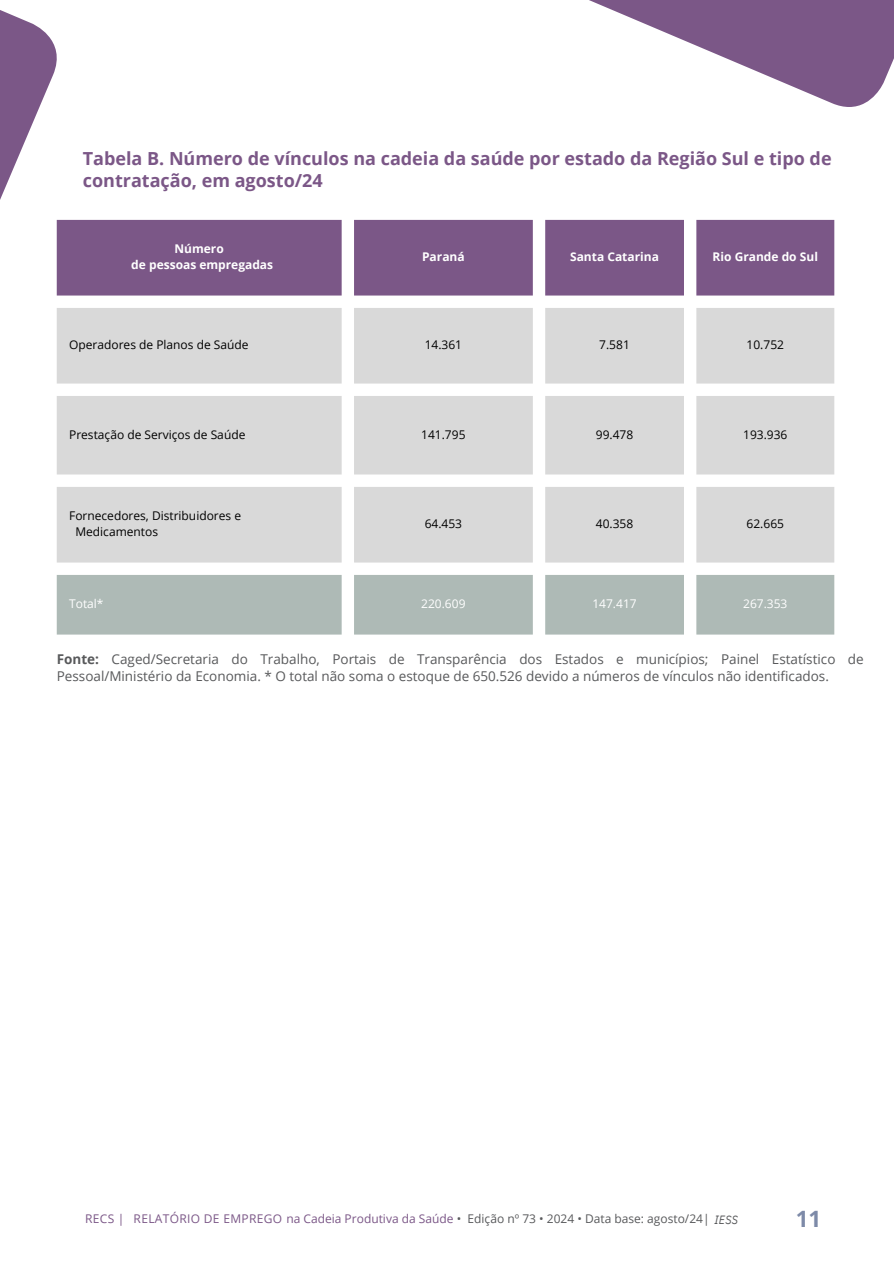
<style>
.page{position:relative;width:894px;height:1264px;background:#fff}
.page>*{position:absolute;margin:0;border:0;box-sizing:border-box;transform-origin:0 0}
.t1{font:700 22.5px "Open Sans";color:#7d8aa8}
.t2{font:700 18px/22.5px "Open Sans";color:#7b5787}
.t3{font:13.5px/16.8px "Open Sans";color:#58595b}
.t4{font:12px "Open Sans";color:#000}
.t5{font:12px "Open Sans";color:#7b5787}
.t6{font:700 12px "Open Sans";color:#fff}
.t7{font:12px "Open Sans";color:#fff}
.t8{font:italic 12px "IBM Plex Sans Cond";color:#58595b}
.s1{font-weight:700}
.s2{color:#58595b}
</style>
<div class="page">
<div style="left:57px;top:220px;width:777px;height:75px;background:#7b5787"></div>
<svg style="left:57px;top:308px;width:777px;height:254px;background:#dedede"></svg>
<div style="left:57px;top:575px;width:777px;height:59px;background:#aebab6"></div>
<svg style="left:0;top:10px;width:57px;height:190px"></svg>
<svg style="left:589px;top:0;width:304px;height:107px"></svg>
<p class="t2" style="left:83px;top:147px;width:750px">Tabela B. Número de vínculos na cadeia da saúde por estado da Região Sul e tipo de contratação, em agosto/24</p>
<h1 class="t6" style="left:174px;top:240px;width:51px">Número</h1>
<p class="t6" style="left:131px;top:256px;width:143px">de pessoas empregadas</p>
<p class="t6" style="left:422px;top:248px;width:44px">Paraná</p>
<p class="t6" style="left:570px;top:248px;width:90px">Santa Catarina</p>
<p class="t6" style="left:712px;top:248px;width:107px">Rio Grande do Sul</p>
<p class="t4" style="left:69px;top:336px;width:181px">Operadores de Planos de Saúde</p>
<p class="t4" style="left:424px;top:336px;width:39px">14.361</p>
<p class="t4" style="left:599px;top:336px;width:32px">7.581</p>
<p class="t4" style="left:746px;top:336px;width:39px">10.752</p>
<p class="t4" style="left:69px;top:426px;width:178px">Prestação de Serviços de Saúde</p>
<p class="t4" style="left:421px;top:426px;width:46px">141.795</p>
<p class="t4" style="left:595px;top:426px;width:39px">99.478</p>
<p class="t4" style="left:743px;top:426px;width:46px">193.936</p>
<p class="t4" style="left:69px;top:507px;width:173px">Fornecedores, Distribuidores e</p>
<p class="t4" style="left:75px;top:523px;width:84px">Medicamentos</p>
<p class="t4" style="left:424px;top:515px;width:39px">64.453</p>
<p class="t4" style="left:595px;top:515px;width:39px">40.358</p>
<p class="t4" style="left:746px;top:515px;width:39px">62.665</p>
<p class="t7" style="left:69px;top:595px;width:36px">Total*</p>
<p class="t7" style="left:421px;top:595px;width:46px">220.609</p>
<p class="t7" style="left:592px;top:595px;width:46px">147.417</p>
<p class="t7" style="left:743px;top:595px;width:46px">267.353</p>
<h2 class="t3" style="left:57px;top:650px;width:808px"><span class="s1">Fonte:</span> Caged/Secretaria do Trabalho, Portais de Transparência dos Estados e municípios; Painel Estatístico de<br>Pessoal/Ministério da Economia. * O total não soma o estoque de 650.526 devido a números de vínculos não identificados.</h2>
<h3 class="t5" style="left:85px;top:1210px;width:41px">RECS |</h3>
<p class="t5" style="left:134px;top:1209px;width:577px">RELATÓRIO DE EMPREGO na Cadeia Produtiva da Saúde <span class="s2">• Edição nº 73 • 2024 • Data base: agosto/24|</span></p>
<p class="t8" style="left:714px;top:1212px;width:25px">IESS</p>
<p class="t1" style="left:795px;top:1203px;width:27px">11</p>
</div>
